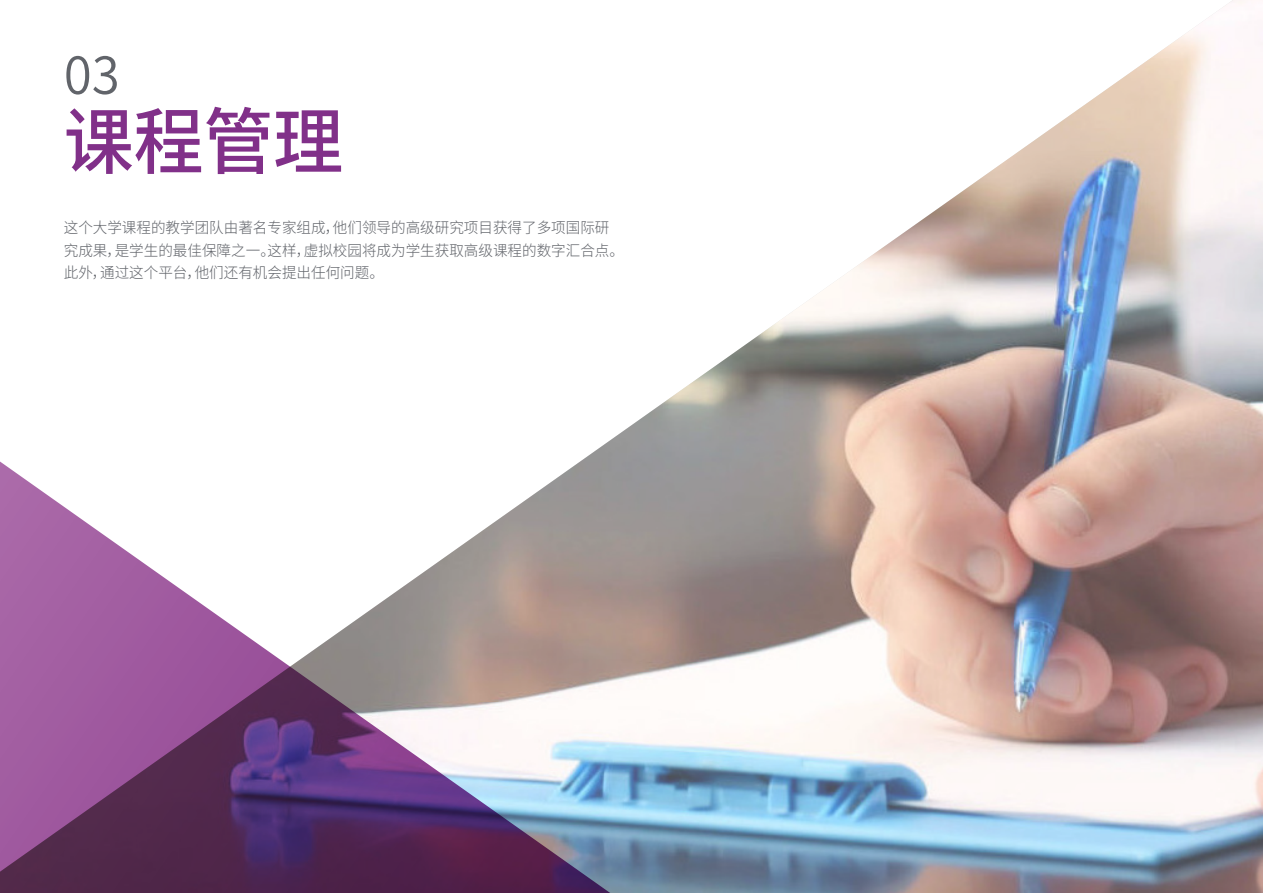
<style>
.page{position:relative;width:1263px;height:893px;background:#fff}
.page>*{position:absolute;margin:0;border:0;box-sizing:border-box;transform-origin:0 0}
.t1{font:500 72px "Source Han Sans CN";color:#813089}
.t2{font:52.5px "Source Han Sans CN";color:#61646a}
.t3{font:300 15px/22.5px "Source Han Sans CN";color:#61646a}
</style>
<div class="page">
<img style="left:602px;top:0;width:661px;height:893px">
<svg style="left:0;top:446px;width:640px;height:447px"></svg>
<h2 class="t2" style="left:64px;top:45px;width:57px">03</h2>
<h1 class="t1" style="left:64px;top:101px;width:281px">课程管理</h1>
<p class="t3" style="left:64px;top:217px;width:562px">这个大学课程的教学团队由著名专家组成，他们领导的高级研究项目获得了多项国际研究成果，是学生的最佳保障之一。这样，虚拟校园将成为学生获取高级课程的数字汇合点。此外，通过这个平台，他们还有机会提出任何问题。</p>
</div>
